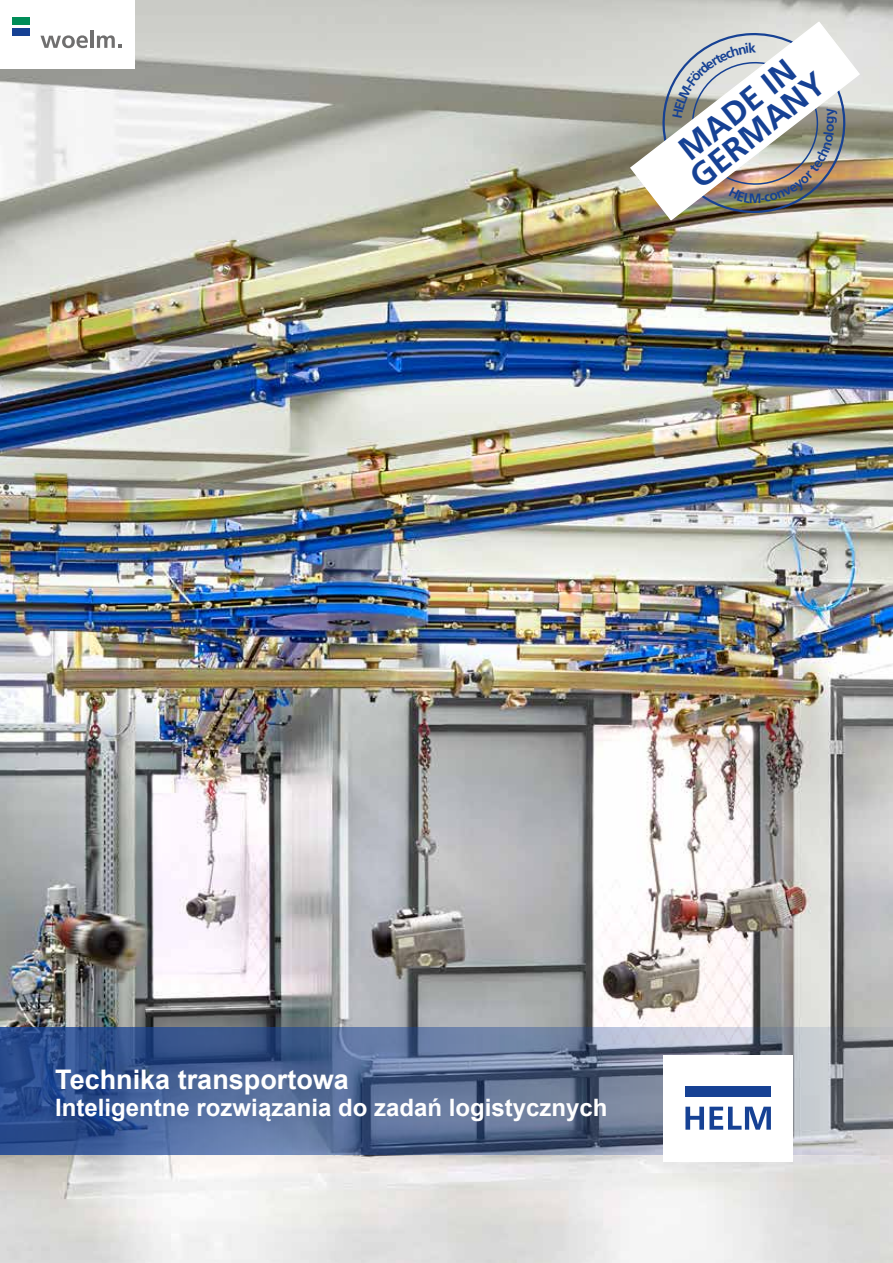
<style>
.page{position:relative;width:893px;height:1263px;background:#fff}
.page>*{position:absolute;margin:0;border:0;box-sizing:border-box;transform-origin:0 0}
.t1{font:700 33px "Frutiger LT";color:#164194}
.t2{font:700 27px "Arial";color:#fff}
.t3{font:700 24px "Arial";color:#fff}
.t4{font:700 13.5px "Frutiger LT";color:#164194}
</style>
<div class="page">
<img style="left:0;top:0;width:893px;height:1263px">
<svg style="left:629px;top:20px;width:232px;height:202px;background:#c2bfb2"></svg>
<div style="left:0;top:0;width:135px;height:69px;background:#fff"></div>
<div style="left:12px;top:29px;width:18px;height:7px;background:#164194"></div>
<svg style="left:40px;top:35px;width:48px;height:13px"></svg>
<hr style="left:90px;top:30px;width:4px;height:18px;background:#706f6f">
<svg style="left:97px;top:35px;width:24px;height:13px"></svg>
<div style="left:12px;top:18px;width:18px;height:7px;background:#008d58"></div>
<svg style="left:0;top:1028px;width:893px;height:127px;background:#5d7298"></svg>
<div style="left:663px;top:1054px;width:130px;height:107px;background:#fff"></div>
<div style="left:686px;top:1087px;width:85px;height:10px;background:#164194"></div>
<svg style="left:685px;top:1107px;width:86px;height:23px"></svg>
<img style="left:662px;top:32px;width:184px;height:182px">
<h1 class="t1" style="left:671px;top:138px;width:141px;rotate:-39deg">MADE IN</h1>
<h1 class="t1" style="left:682px;top:166px;width:165px;rotate:-39deg">GERMANY</h1>
<p class="t4" style="left:749px;top:190px;width:14px">M</p>
<p class="t2" style="left:55px;top:1061px;width:295px">Technika transportowa</p>
<p class="t3" style="left:55px;top:1091px;width:554px">Inteligentne rozwiązania do zadań logistycznych</p>
</div>
